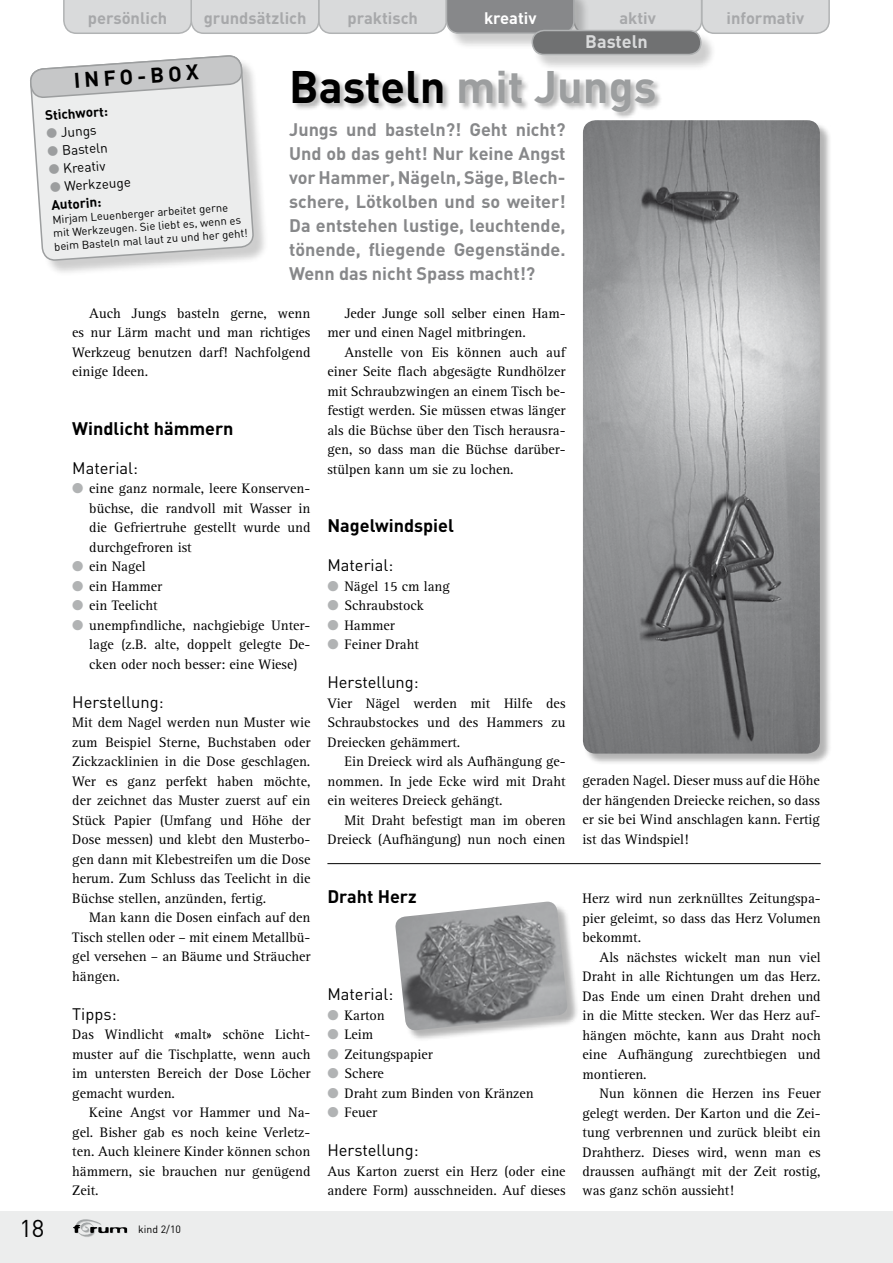
<style>
.page{position:relative;width:893px;height:1263px;background:#fff}
.page>*{position:absolute;margin:0;border:0;box-sizing:border-box;transform-origin:0 0}
.t1{font:700 45px "DIN";color:#9c9e9f}
.t2{font:24px "DIN";color:#000}
.t3{font:700 21px "DIN";color:#000}
.t4{font:700 18px/24px "DIN";color:#87888a;text-align:justify}
.t5{font:700 18px "DIN";color:#000}
.t6{font:700 18px "DIN";color:#d9dadb}
.t7{font:16.5px "DIN";color:#000}
.t8{font:700 16.5px "DIN";color:#a7a8aa}
.t9{font:700 16.5px "DIN";color:#fff}
.t10{font:14.25px/19.5px "Agfa Rotis Serif";color:#000;text-align:justify}
.t11{font:13.5px "DIN";color:#000}
.t12{font:700 13.5px "DIN";color:#000}
.t13{font:13.5px "DIN Bold Alternate";color:#000}
.t14{font:11.25px/13.5px "DIN";color:#000}
.t15{font:10.5px "DIN";color:#000}
.s1{color:#9c9e9f}
.s2{color:#000}
.s3{color:#b1b3b4}
</style>
<div class="page">
<div style="left:583px;top:121px;width:249px;height:645px;background:#000;opacity:.3"></div>
<img style="left:583px;top:120px;width:237px;height:634px">
<div style="left:396px;top:902px;width:183px;height:140px;background:#000;opacity:.3"></div>
<img style="left:395px;top:902px;width:173px;height:129px">
<div style="left:0;top:1212px;width:893px;height:51px;background:#eceded"></div>
<svg style="left:73px;top:1219px;width:55px;height:18px"></svg>
<div style="left:447px;top:0;width:143px;height:49px;background:#000;opacity:.2"></div>
<svg style="left:63px;top:0;width:767px;height:34px;background:#cacbcc"></svg>
<div style="left:31px;top:57px;width:238px;height:219px;background:#000;opacity:.2"></div>
<svg style="left:31px;top:57px;width:223px;height:219px;background:#eaebeb"></svg>
<svg style="left:30px;top:55px;width:213px;height:43px"></svg>
<div style="left:293px;top:70px;width:370px;height:50px;background:#000;opacity:.3"></div>
<hr style="left:327px;top:863px;width:494px;height:1px;background:#000">
<div style="left:533px;top:31px;width:183px;height:39px;background:#000;opacity:.2"></div>
<div style="left:532px;top:31px;width:169px;height:24px;background:#707172;border-radius:12px"></div>
<div style="left:531px;top:30px;width:171px;height:25px;border:2px solid #b1b3b4;border-radius:12px"></div>
<p class="t8" style="left:88px;top:7px;width:81px">persönlich</p>
<p class="t8" style="left:204px;top:7px;width:104px">grundsätzlich</p>
<p class="t8" style="left:347px;top:7px;width:72px">praktisch</p>
<p class="t8" style="left:619px;top:7px;width:38px">aktiv</p>
<p class="t8" style="left:727px;top:7px;width:79px">informativ</p>
<p class="t9" style="left:484px;top:7px;width:54px">kreativ</p>
<p class="t6" style="left:585px;top:30px;width:64px">Basteln</p>
<h3 class="t3" style="left:73px;top:67px;width:126px;rotate:-4deg">INFO-BOX</h3>
<p class="t12" style="left:45px;top:107px;width:65px;rotate:-4deg">Stichwort:</p>
<p class="t11" style="left:46px;top:125px;width:52px;rotate:-4deg"><span class="s1">●</span> Jungs</p>
<p class="t11" style="left:47px;top:143px;width:62px;rotate:-4deg"><span class="s1">●</span> Basteln</p>
<p class="t11" style="left:48px;top:161px;width:58px;rotate:-4deg"><span class="s1">●</span> Kreativ</p>
<p class="t11" style="left:50px;top:179px;width:82px;rotate:-4deg"><span class="s1">●</span> Werkzeuge</p>
<p class="t13" style="left:51px;top:196px;width:52px;rotate:-4deg">Autorin:</p>
<h1 class="t1" style="left:289px;top:57px;width:369px"><span class="s2">Basteln</span> mit Jungs</h1>
<p class="t4" style="left:289px;top:117px;width:278px">Jungs und basteln?! Geht nicht?<br>Und ob das geht! Nur keine Angst vor Hammer, Nägeln, Säge, Blech&shy;schere, Lötkolben und so weiter!<br>Da entstehen lustige, leuchtende, tönende, fliegende Gegenstände.<br>Wenn das nicht Spass macht!?</p>
<p class="t10" style="left:72px;top:304px;width:240px;text-indent:17px">Auch Jungs basteln gerne, wenn es nur Lärm macht und man richtiges Werkzeug benutzen darf! Nachfolgend einige Ideen.</p>
<p class="t14" style="left:52px;top:213px;width:196px;rotate:-4deg">Mirjam Leuenberger arbeitet gerne mit Werkzeugen. Sie liebt es, wenn es beim Basteln mal laut zu und her geht!</p>
<p class="t10" style="left:327px;top:304px;width:240px;text-indent:17px">Jeder Junge soll selber einen Ham&shy;mer und einen Nagel mitbringen.</p>
<p class="t10" style="left:327px;top:343px;width:240px;text-indent:17px">Anstelle von Eis können auch auf einer Seite flach abgesägte Rundhölzer mit Schraubzwingen an einem Tisch be&shy;festigt werden. Sie müssen etwas länger als die Büchse über den Tisch herausra&shy;gen, so dass man die Büchse darüber&shy;stülpen kann um sie zu lochen.</p>
<p class="t5" style="left:72px;top:416px;width:163px">Windlicht hämmern</p>
<p class="t7" style="left:72px;top:457px;width:67px">Material:</p>
<p class="t10" style="left:89px;top:479px;width:223px;text-indent:-17px"><span class="s3">●</span> eine ganz normale, leere Konserven&shy;büchse, die randvoll mit Wasser in die Gefriertruhe gestellt wurde und durchgefroren ist</p>
<p class="t10" style="left:72px;top:557px;width:75px"><span class="s3">●</span> ein Nagel</p>
<p class="t10" style="left:72px;top:577px;width:91px"><span class="s3">●</span> ein Hammer</p>
<p class="t10" style="left:72px;top:596px;width:87px"><span class="s3">●</span> ein Teelicht</p>
<p class="t10" style="left:89px;top:616px;width:223px;text-indent:-17px"><span class="s3">●</span> unempfindliche, nachgiebige Unter&shy;lage (z.B. alte, doppelt gelegte De&shy;cken oder noch besser: eine Wiese)</p>
<p class="t7" style="left:72px;top:691px;width:93px">Herstellung:</p>
<p class="t10" style="left:72px;top:713px;width:240px">Mit dem Nagel werden nun Muster wie zum Beispiel Sterne, Buchstaben oder Zickzacklinien in die Dose geschlagen.<br>Wer es ganz perfekt haben möchte, der zeichnet das Muster zuerst auf ein Stück Papier (Umfang und Höhe der Dose messen) und klebt den Musterbo&shy;gen dann mit Klebestreifen um die Dose herum. Zum Schluss das Teelicht in die Büchse stellen, anzünden, fertig.</p>
<p class="t10" style="left:72px;top:908px;width:240px;text-indent:17px">Man kann die Dosen einfach auf den Tisch stellen oder – mit einem Metallbü&shy;gel versehen – an Bäume und Sträucher hängen.</p>
<p class="t7" style="left:72px;top:1003px;width:46px">Tipps:</p>
<p class="t10" style="left:72px;top:1025px;width:240px">Das Windlicht «malt» schöne Licht&shy;muster auf die Tischplatte, wenn auch im untersten Bereich der Dose Löcher gemacht wurden.</p>
<p class="t10" style="left:72px;top:1103px;width:240px;text-indent:17px">Keine Angst vor Hammer und Na&shy;gel. Bisher gab es noch keine Verletz&shy;ten. Auch kleinere Kinder können schon hämmern, sie brauchen nur genügend Zeit.</p>
<p class="t5" style="left:327px;top:514px;width:128px">Nagelwindspiel</p>
<p class="t7" style="left:327px;top:555px;width:67px">Material:</p>
<p class="t10" style="left:327px;top:577px;width:124px"><span class="s3">●</span> Nägel 15 cm lang</p>
<p class="t10" style="left:327px;top:596px;width:98px"><span class="s3">●</span> Schraubstock</p>
<p class="t10" style="left:327px;top:616px;width:69px"><span class="s3">●</span> Hammer</p>
<p class="t10" style="left:327px;top:635px;width:93px"><span class="s3">●</span> Feiner Draht</p>
<p class="t7" style="left:327px;top:672px;width:93px">Herstellung:</p>
<p class="t10" style="left:327px;top:694px;width:240px">Vier Nägel werden mit Hilfe des Schraubstockes und des Hammers zu Dreiecken gehämmert.</p>
<p class="t10" style="left:327px;top:752px;width:240px;text-indent:17px">Ein Dreieck wird als Aufhängung ge&shy;nommen. In jede Ecke wird mit Draht ein weiteres Dreieck gehängt.</p>
<p class="t10" style="left:327px;top:811px;width:240px;text-align:right">Mit Draht befestigt man im oberen<br>Dreieck (Aufhängung) nun noch einen</p>
<p class="t10" style="left:583px;top:771px;width:239px">geraden Nagel. Dieser muss auf die Höhe der hängenden Dreiecke reichen, so dass er sie bei Wind anschlagen kann. Fertig ist das Windspiel!</p>
<p class="t5" style="left:327px;top:884px;width:91px">Draht Herz</p>
<p class="t10" style="left:583px;top:889px;width:240px">Herz wird nun zerknülltes Zeitungspa&shy;pier geleimt, so dass das Herz Volumen bekommt.</p>
<p class="t10" style="left:583px;top:947px;width:240px;text-indent:17px">Als nächstes wickelt man nun viel Draht in alle Richtungen um das Herz.<br>Das Ende um einen Draht drehen und in die Mitte stecken. Wer das Herz auf&shy;hängen möchte, kann aus Draht noch eine Aufhängung zurechtbiegen und montieren.</p>
<p class="t10" style="left:583px;top:1084px;width:240px;text-indent:17px">Nun können die Herzen ins Feuer gelegt werden. Der Karton und die Zei&shy;tung verbrennen und zurück bleibt ein Drahtherz. Dieses wird, wenn man es draussen aufhängt mit der Zeit rostig, was ganz schön aussieht!</p>
<p class="t7" style="left:327px;top:984px;width:67px">Material:</p>
<p class="t10" style="left:327px;top:1006px;width:59px"><span class="s3">●</span> Karton</p>
<p class="t10" style="left:327px;top:1025px;width:47px"><span class="s3">●</span> Leim</p>
<p class="t10" style="left:327px;top:1045px;width:107px"><span class="s3">●</span> Zeitungspapier</p>
<p class="t10" style="left:327px;top:1064px;width:58px"><span class="s3">●</span> Schere</p>
<p class="t10" style="left:327px;top:1084px;width:208px"><span class="s3">●</span> Draht zum Binden von Kränzen</p>
<p class="t10" style="left:327px;top:1103px;width:51px"><span class="s3">●</span> Feuer</p>
<p class="t7" style="left:327px;top:1140px;width:93px">Herstellung:</p>
<p class="t10" style="left:327px;top:1162px;width:240px">Aus Karton zuerst ein Herz (oder eine andere Form) ausschneiden. Auf dieses</p>
<h2 class="t2" style="left:19px;top:1213px;width:27px">18</h2>
<p class="t15" style="left:138px;top:1223px;width:44px">kind 2/10</p>
</div>
